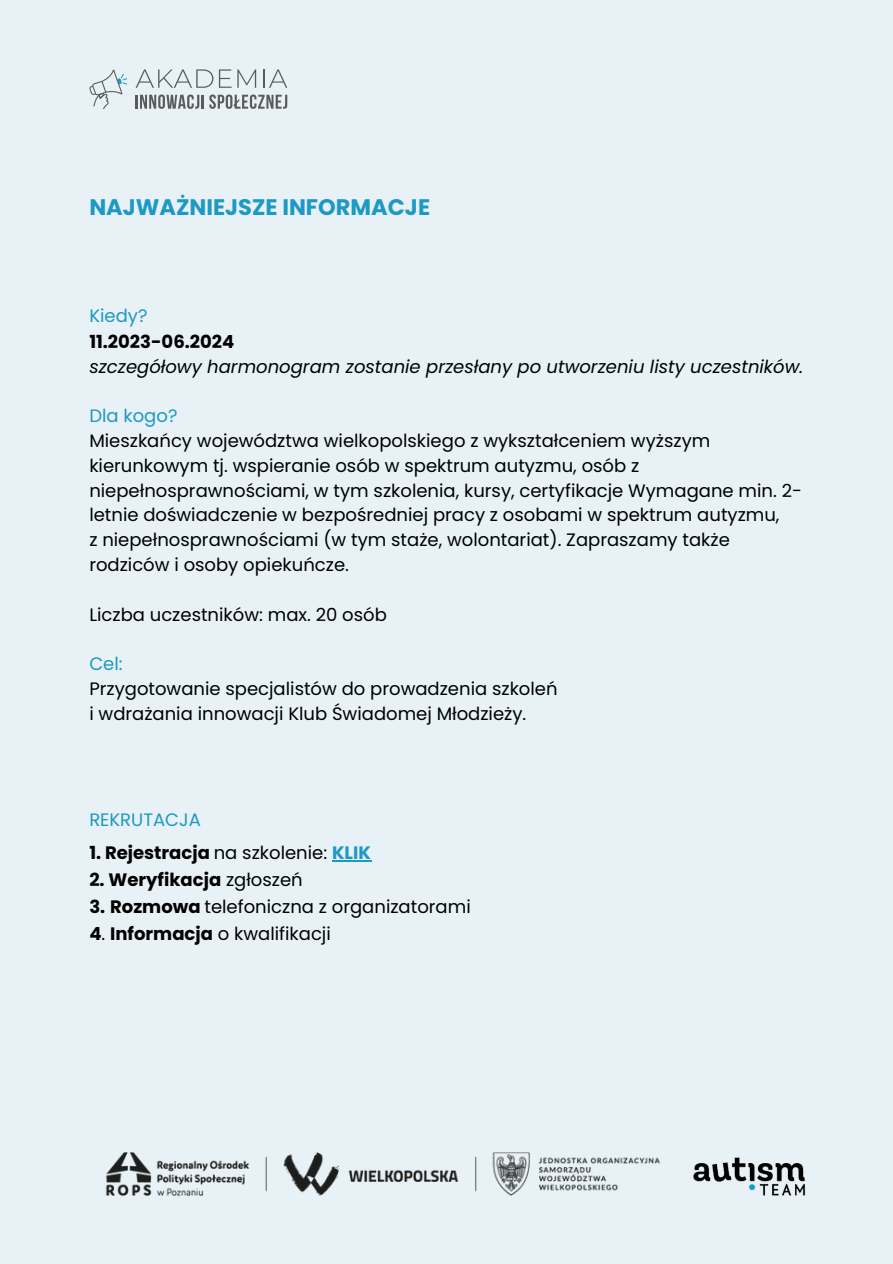
<style>
.page{position:relative;width:893px;height:1264px;background:#fff}
.page>*{position:absolute;margin:0;border:0;box-sizing:border-box;transform-origin:0 0}
.t1{font:700 22.5px "Poppins";color:#1c99c4}
.t2{font:18px/24.8px "Poppins";color:#000}
.t3{font:italic 18px "Poppins";color:#000}
.t4{font:700 18px "Poppins";color:#000}
.t5{font:18px "Poppins";color:#1c99c4}
.s1{font-weight:400}
.s2{color:#1c99c4}
.s3{font-weight:700}
</style>
<div class="page">
<div style="left:0;top:0;width:892px;height:1263px;background:#e8f2f6"></div>
<svg style="left:136px;top:69px;width:77px;height:19px"></svg>
<svg style="left:219px;top:69px;width:37px;height:19px"></svg>
<svg style="left:263px;top:69px;width:24px;height:19px"></svg>
<svg style="left:136px;top:95px;width:63px;height:14px"></svg>
<hr style="left:201px;top:95px;width:3px;height:14px;background:#585b59">
<svg style="left:209px;top:95px;width:78px;height:14px"></svg>
<svg style="left:89px;top:69px;width:37px;height:40px"></svg>
<img style="left:105px;top:1152px;width:701px;height:44px">
<hr style="left:332px;top:860px;width:39px;height:1px;background:#1c99c4">
<p class="t1" style="left:89px;top:192px;width:342px">NAJWAŻNIEJSZE INFORMACJE</p>
<h1 class="t5" style="left:89px;top:303px;width:60px">Kiedy?</h1>
<p class="t4" style="left:89px;top:329px;width:146px">11.2023-06.2024</p>
<p class="t3" style="left:89px;top:354px;width:715px">szczegółowy harmonogram zostanie przesłany po utworzeniu listy uczestników.</p>
<p class="t5" style="left:89px;top:403px;width:90px">Dla kogo?</p>
<p class="t2" style="left:89px;top:428px;width:714px">Mieszkańcy województwa wielkopolskiego z wykształceniem wyższym kierunkowym tj. wspieranie osób w spektrum autyzmu, osób z niepełnosprawnościami, w tym szkolenia, kursy, certyfikacje Wymagane min. 2- letnie doświadczenie w bezpośredniej pracy z osobami w spektrum autyzmu,</p>
<p class="t2" style="left:89px;top:527px;width:642px">z niepełnosprawnościami (w tym staże, wolontariat). Zapraszamy także rodziców i osoby opiekuńcze.</p>
<p class="t2" style="left:89px;top:602px;width:299px">Liczba uczestników: max. 20 osób</p>
<p class="t5" style="left:89px;top:651px;width:35px">Cel:</p>
<p class="t2" style="left:89px;top:676px;width:469px">Przygotowanie specjalistów do prowadzenia szkoleń</p>
<p class="t2" style="left:89px;top:701px;width:438px">i wdrażania innowacji Klub Świadomej Młodzieży.</p>
<p class="t5" style="left:89px;top:807px;width:113px">REKRUTACJA</p>
<p class="t4" style="left:89px;top:840px;width:283px">1. Rejestracja <span class="s1">na szkolenie:</span> <span class="s2">KLIK</span></p>
<p class="t2" style="left:89px;top:894px;width:383px"><span class="s3">3. Rozmowa</span> telefoniczna z organizatorami</p>
<p class="t2" style="left:89px;top:921px;width:243px"><span class="s3">4</span>. <span class="s3">Informacja</span> o kwalifikacji</p>
<p class="t4" style="left:89px;top:867px;width:215px">2. Weryfikacja <span class="s1">zgłoszeń</span></p>
</div>
